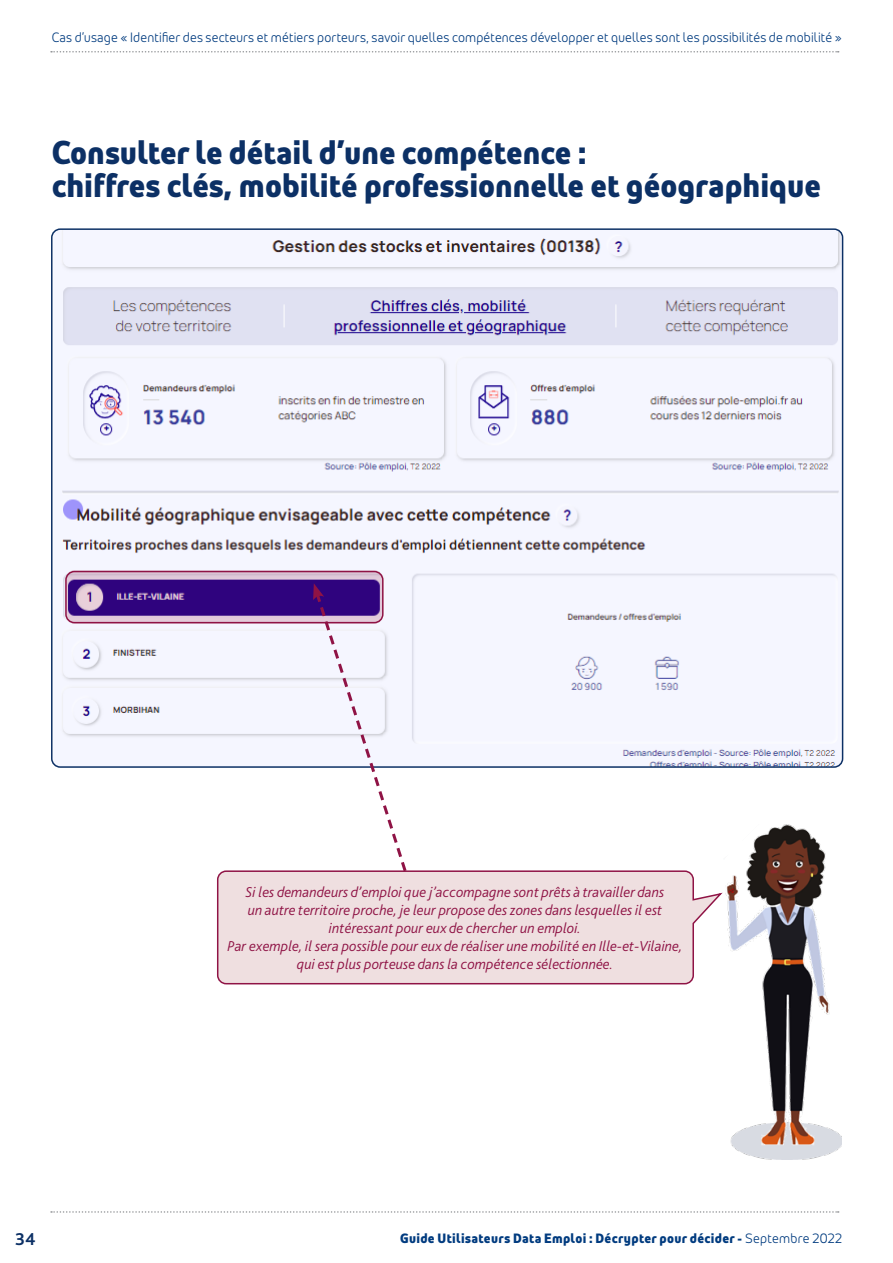
<style>
.page{position:relative;width:893px;height:1263px;background:#fff}
.page>*{position:absolute;margin:0;border:0;box-sizing:border-box;transform-origin:0 0}
.Sous-Titre_1{font:700 33px/33px "Pole Emploi Pro";color:#0c3065}
.t1{font:700 18px "Bliss 2";color:#0c3065}
.t2{font:italic 300 15px/18px "Bliss 2";color:#8f1345;text-align:center}
.t3{font:300 13.5px "Pole Emploi Pro";letter-spacing:.01em;color:#013b7f}
.t4{font:700 13.5px "Pole Emploi Pro";letter-spacing:.02em;color:#013b7f}
.s1{font-weight:300}
</style>
<div class="page">
<svg style="left:51px;top:1211px;width:788px;height:2px"></svg>
<img style="left:54px;top:231px;width:788px;height:536px">
<img style="left:725px;top:824px;width:117px;height:335px">
<svg style="left:217px;top:870px;width:506px;height:115px;background:#ecdadd"></svg>
<svg style="left:66px;top:570px;width:317px;height:54px;background:#69439a"></svg>
<div style="left:65px;top:571px;width:319px;height:52px;border:2px solid #8f1345;border-radius:9px"></div>
<svg style="left:313px;top:583px;width:96px;height:292px"></svg>
<svg style="left:51px;top:51px;width:788px;height:2px"></svg>
<p class="t3" style="left:52px;top:27px;width:792px">Cas d’usage « Identifier des secteurs et métiers porteurs, savoir quelles compétences développer et quelles sont les possibilités de mobilité »</p>
<p class="Sous-Titre_1" style="left:52px;top:133px;width:771px">Consulter le détail d’une compétence :<br>chiffres clés, mobilité professionnelle et géographique</p>
<p class="t2" style="left:246px;top:883px;width:420px">Si les demandeurs d’emploi que j’accompagne sont prêts à travailler dans un autre territoire proche, je leur propose des zones dans lesquelles il est intéressant pour eux de chercher un emploi.</p>
<p class="t2" style="left:227px;top:937px;width:456px">Par exemple, il sera possible pour eux de réaliser une mobilité en Ille-et-Vilaine, qui est plus porteuse dans la compétence sélectionnée.</p>
<p class="t1" style="left:15px;top:1227px;width:22px">34</p>
<p class="t4" style="left:400px;top:1228px;width:443px">Guide Utilisateurs Data Emploi : Décrypter pour décider - <span class="s1">Septembre 2022</span></p>
</div>
